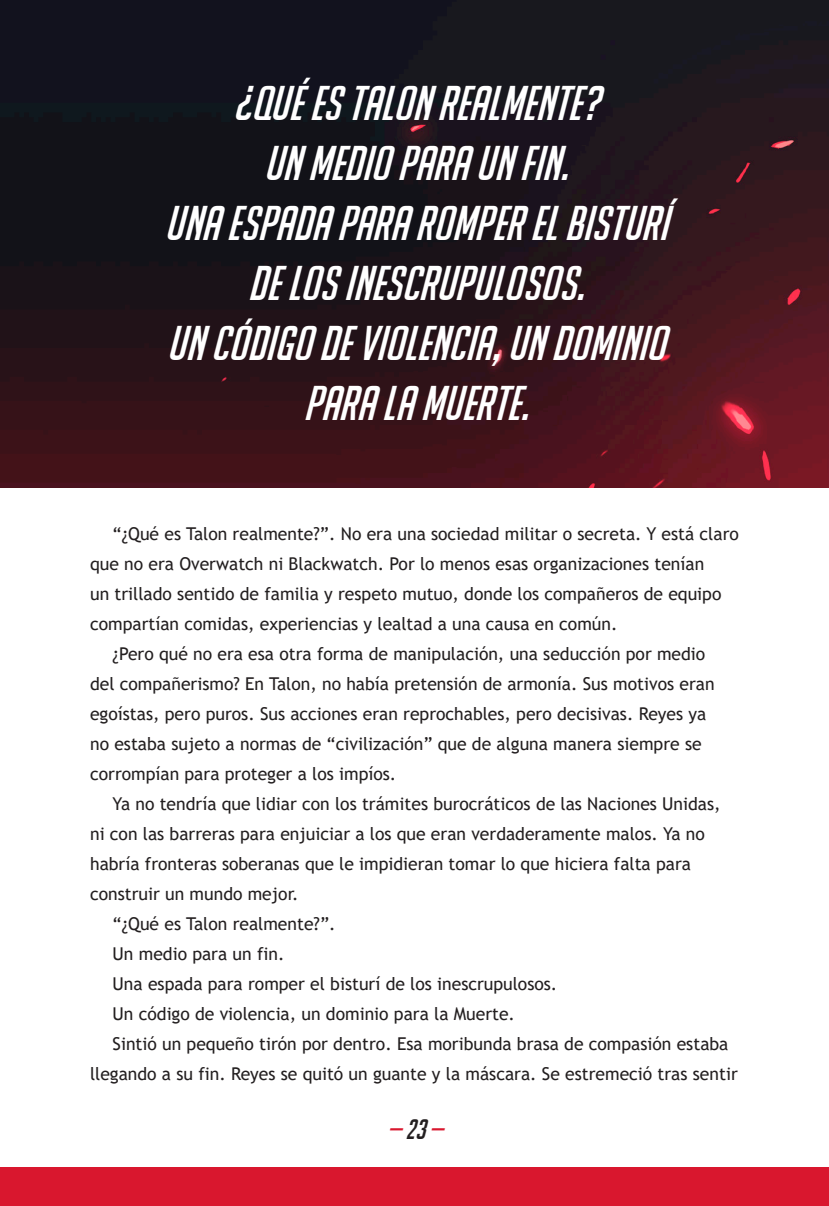
<style>
.page{position:relative;width:829px;height:1206px;background:#fff}
.page>*{position:absolute;margin:0;border:0;box-sizing:border-box;transform-origin:0 0}
.Pull_quote_1{font:italic 47.5px/60px "Big Noodle Too";color:#fff;text-align:center}
.t1{font:italic 27.5px "Big Noodle Too";color:#d9172e}
.Body{font:17.75px/30px "Trebuchet MS";color:#231f20}
.s1{color:#231f20}
</style>
<div class="page">
<div style="left:0;top:1167px;width:828px;height:39px;background:#d9172e"></div>
<img style="left:0;top:0;width:828px;height:488px">
<p class="Pull_quote_1" style="left:164px;top:72px;width:504px">¿QUÉ ES TALON REALMENTE?<br>UN MEDIO PARA UN FIN.<br>UNA ESPADA PARA ROMPER EL BISTURÍ<br>DE LOS INESCRUPULOSOS.<br>UN CÓDIGO DE VIOLENCIA, UN DOMINIO<br>PARA LA MUERTE.</p>
<p class="Body" style="left:90px;top:519px;width:650px;text-indent:22px">“¿Qué es Talon realmente?”. No era una sociedad militar o secreta. Y está claro que no era Overwatch ni Blackwatch. Por lo menos esas organizaciones tenían<br>un trillado sentido de familia y respeto mutuo, donde los compañeros de equipo compartían comidas, experiencias y lealtad a una causa en común.</p>
<p class="Body" style="left:90px;top:639px;width:625px;text-indent:22px">¿Pero qué no era esa otra forma de manipulación, una seducción por medio del compañerismo? En Talon, no había pretensión de armonía. Sus motivos eran egoístas, pero puros. Sus acciones eran reprochables, pero decisivas. Reyes ya no estaba sujeto a normas de “civilización” que de alguna manera siempre se corrompían para proteger a los impíos.</p>
<p class="Body" style="left:90px;top:789px;width:631px;text-indent:22px">Ya no tendría que lidiar con los trámites burocráticos de las Naciones Unidas, ni con las barreras para enjuiciar a los que eran verdaderamente malos. Ya no habría fronteras soberanas que le impidieran tomar lo que hiciera falta para construir un mundo mejor.</p>
<p class="Body" style="left:112px;top:909px;width:224px">“¿Qué es Talon realmente?”.</p>
<p class="Body" style="left:112px;top:939px;width:173px">Un medio para un fin.</p>
<p class="Body" style="left:112px;top:969px;width:446px">Una espada para romper el bisturí de los inescrupulosos.</p>
<p class="Body" style="left:112px;top:999px;width:403px">Un código de violencia, un dominio para la Muerte.</p>
<p class="Body" style="left:90px;top:1029px;width:648px;text-indent:22px">Sintió un pequeño tirón por dentro. Esa moribunda brasa de compasión estaba llegando a su fin. Reyes se quitó un guante y la máscara. Se estremeció tras sentir</p>
<h2 class="t1" style="left:387px;top:1113px;width:56px">— <span class="s1">23</span> —</h2>
</div>
